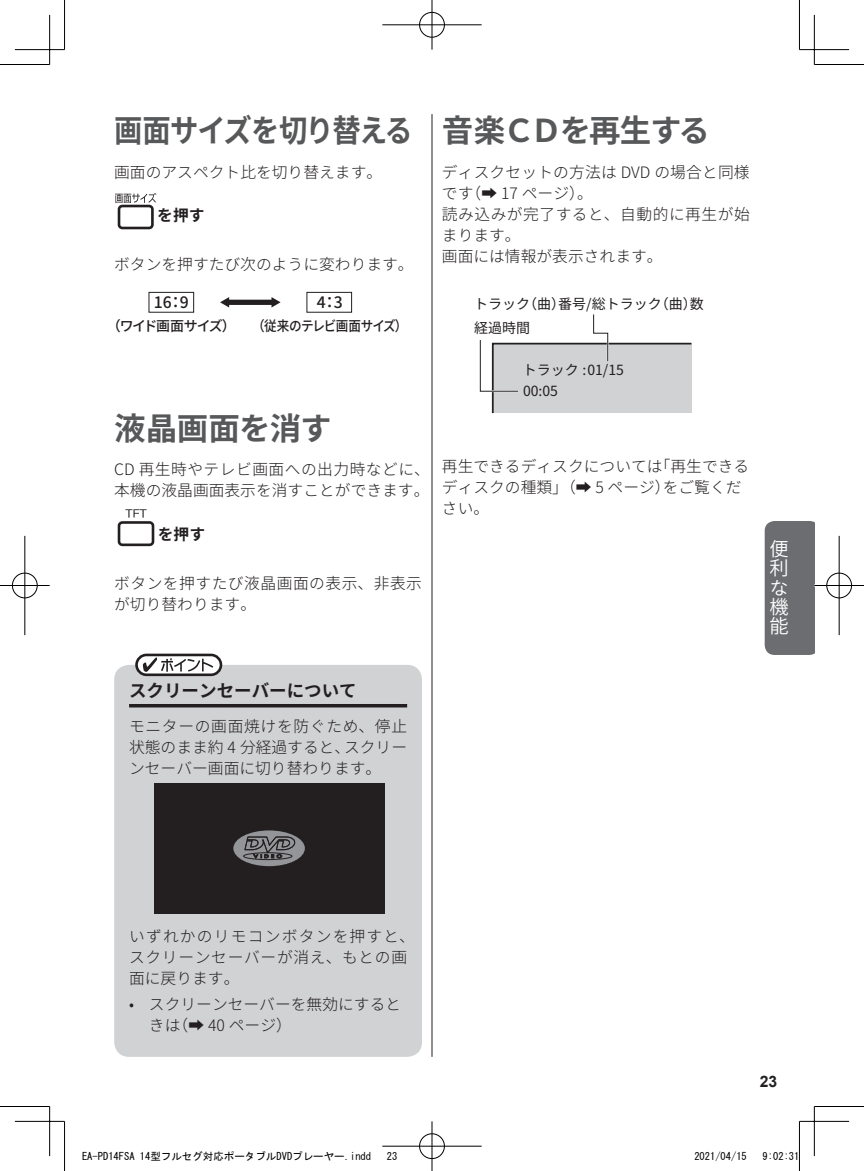
<style>
.page{position:relative;width:864px;height:1171px;background:#fff}
.page>*{position:absolute;margin:0;border:0;box-sizing:border-box;transform-origin:0 0}
.t1{font:700 31.5px "Noto Sans CJ Kjp";letter-spacing:-.04em;color:#57585a;scale:.9 1}
.t2{font:700 31.5px "Noto Sans CJ Kjp";letter-spacing:-.065em;color:#57585a}
.t3{font:700 31.5px "Noto Sans CJ Kjp";letter-spacing:-.02em;color:#57585a}
.t4{font:600 19.25px/19.2px "Noto Sans CJ Kjp";color:#fff;text-align:justify}
.t5{font:700 17.5px "Noto Sans CJ Kjp";color:#231f20}
.t6{font:300 15.75px/21px "Noto Sans CJ Kjp";color:#231f20}
.t7{font:300 15.75px/21px "Noto Sans CJ Kjp";letter-spacing:.045em;color:#231f20}
.t8{font:300 15.75px/21px "Noto Sans CJ Kjp";letter-spacing:.03em;color:#231f20}
.t9{font:500 15.75px "Noto Sans CJ Kjp";color:#231f20}
.t10{font:700 15.75px "Noto Sans CJ Kjp";color:#231f20}
.t11{font:700 15.75px "Arial";color:#231f20}
.t12{font:14px/24.2px "Noto Sans CJ Kjp";color:#231f20}
.t13{font:500 14px "Noto Sans CJ Kjp";letter-spacing:-.07em;color:#231f20;scale:.9 1}
.t14{font:500 14px "Noto Sans CJ Kjp";letter-spacing:-.09em;color:#231f20}
.t15{font:10.5px "MS Gothic";color:#000}
</style>
<div class="page">
<hr style="left:431px;top:114px;width:1px;height:943px;background:#231f20">
<div style="left:764px;top:521px;width:50px;height:134px;background:#6c6d70"></div>
<div style="left:118px;top:521px;width:36px;height:25px;background:#fff;border:3px solid #231f20;border-radius:3px"></div>
<svg style="left:125px;top:509px;width:21px;height:9px"></svg>
<div style="left:118px;top:205px;width:36px;height:24px;background:#fff;border:3px solid #231f20;border-radius:3px"></div>
<svg style="left:115px;top:193px;width:41px;height:10px"></svg>
<div style="left:227px;top:300px;width:46px;height:5px;background:#231f20"></div>
<svg style="left:271px;top:297px;width:9px;height:10px"></svg>
<svg style="left:220px;top:297px;width:9px;height:10px"></svg>
<div style="left:148px;top:292px;width:46px;height:21px;border:1px solid #231f20"></div>
<div style="left:306px;top:292px;width:46px;height:21px;border:1px solid #231f20"></div>
<div style="left:114px;top:665px;width:308px;height:392px;background:#d1d2d4;border-radius:15px"></div>
<hr style="left:129px;top:704px;width:278px;height:3px;background:#231f20">
<div style="left:154px;top:783px;width:230px;height:131px;background:#231f20"></div>
<div style="left:233px;top:830px;width:72px;height:36px;background:#939598;border-radius:50%"></div>
<svg style="left:243px;top:836px;width:52px;height:24px"></svg>
<svg style="left:136px;top:655px;width:85px;height:20px"></svg>
<div style="left:135px;top:653px;width:87px;height:23px;border:3px solid #231f20;border-radius:10px"></div>
<svg style="left:143px;top:657px;width:70px;height:15px"></svg>
<svg style="left:479px;top:314px;width:213px;height:100px"></svg>
<hr style="left:0;top:64px;width:50px;height:1px;background:#000">
<hr style="left:814px;top:64px;width:49px;height:1px;background:#000">
<hr style="left:0;top:1106px;width:50px;height:1px;background:#000">
<hr style="left:814px;top:1106px;width:49px;height:1px;background:#000">
<hr style="left:64px;top:0;width:1px;height:50px;background:#000">
<hr style="left:64px;top:1121px;width:1px;height:50px;background:#000">
<hr style="left:798px;top:0;width:1px;height:50px;background:#000">
<hr style="left:798px;top:1121px;width:1px;height:50px;background:#000">
<hr style="left:15px;top:49px;width:49px;height:1px;background:#000">
<hr style="left:799px;top:49px;width:49px;height:1px;background:#000">
<hr style="left:15px;top:1121px;width:49px;height:1px;background:#000">
<hr style="left:799px;top:1121px;width:49px;height:1px;background:#000">
<hr style="left:49px;top:15px;width:1px;height:49px;background:#000">
<hr style="left:49px;top:1106px;width:1px;height:50px;background:#000">
<hr style="left:813px;top:15px;width:1px;height:49px;background:#000">
<hr style="left:813px;top:1106px;width:1px;height:50px;background:#000">
<div style="left:418px;top:11px;width:27px;height:27px;border:2px solid #fff;border-radius:50%"></div>
<hr style="left:382px;top:24px;width:99px;height:2px;background:#fff">
<hr style="left:430px;top:0;width:3px;height:50px;background:#fff">
<div style="left:419px;top:12px;width:25px;height:25px;border:1px solid #000;border-radius:50%"></div>
<hr style="left:382px;top:25px;width:99px;height:1px;background:#000">
<hr style="left:431px;top:0;width:1px;height:50px;background:#000">
<div style="left:418px;top:1132px;width:27px;height:28px;border:2px solid #fff;border-radius:50%"></div>
<hr style="left:382px;top:1145px;width:99px;height:2px;background:#fff">
<hr style="left:430px;top:1121px;width:3px;height:50px;background:#fff">
<div style="left:419px;top:1133px;width:25px;height:26px;border:1px solid #000;border-radius:50%"></div>
<hr style="left:382px;top:1146px;width:99px;height:1px;background:#000">
<hr style="left:431px;top:1121px;width:1px;height:50px;background:#000">
<div style="left:11px;top:572px;width:27px;height:27px;border:2px solid #fff;border-radius:50%"></div>
<hr style="left:0;top:584px;width:50px;height:3px;background:#fff">
<hr style="left:24px;top:536px;width:2px;height:99px;background:#fff">
<div style="left:12px;top:573px;width:25px;height:25px;border:1px solid #000;border-radius:50%"></div>
<hr style="left:0;top:585px;width:50px;height:1px;background:#000">
<hr style="left:25px;top:536px;width:1px;height:99px;background:#000">
<div style="left:825px;top:572px;width:27px;height:27px;border:2px solid #fff;border-radius:50%"></div>
<hr style="left:814px;top:584px;width:49px;height:3px;background:#fff">
<hr style="left:837px;top:536px;width:3px;height:99px;background:#fff">
<div style="left:826px;top:573px;width:25px;height:25px;border:1px solid #000;border-radius:50%"></div>
<hr style="left:814px;top:585px;width:49px;height:1px;background:#000">
<hr style="left:838px;top:536px;width:1px;height:99px;background:#000">
<h1 class="t1" style="left:114px;top:113px;width:333px">画面サイズを切り替える</h1>
<p class="t6" style="left:114px;top:162px;width:269px">画面のアスペクト比を切り替えます。</p>
<p class="t10" style="left:157px;top:207px;width:49px">を押す</p>
<p class="t6" style="left:114px;top:254px;width:301px">ボタンを押すたび次のように変わります。</p>
<p class="t9" style="left:317px;top:293px;width:27px">4：3</p>
<p class="t13" style="left:252px;top:318px;width:174px">（従来のテレビ画面サイズ）</p>
<p class="t9" style="left:154px;top:293px;width:36px">16：9</p>
<p class="t14" style="left:107px;top:318px;width:130px">（ワイド画面サイズ）</p>
<h1 class="t3" style="left:114px;top:410px;width:219px">液晶画面を消す</h1>
<p class="t6" style="left:114px;top:459px;width:317px">CD 再生時やテレビ画面への出力時などに、本機の液晶画面表示を消すことができます。</p>
<p class="t10" style="left:158px;top:525px;width:49px">を押す</p>
<p class="t8" style="left:114px;top:572px;width:309px">ボタンを押すたび液晶画面の表示、非表示が切り替わります。</p>
<p class="t5" style="left:129px;top:680px;width:229px">スクリーンセーバーについて</p>
<p class="t6" style="left:129px;top:715px;width:279px;text-align:justify">モニターの画面焼けを防ぐため、停止状態のまま約 4 分経過すると、スクリーンセーバー画面に切り替わります。</p>
<h1 class="t2" style="left:441px;top:113px;width:269px">音楽ＣＤを再生する</h1>
<p class="t6" style="left:441px;top:162px;width:309px">ディスクセットの方法は DVD の場合と同様です（➡ 17 ページ）。<br>読み込みが完了すると、自動的に再生が始まります。<br>画面には情報が表示されます。</p>
<p class="t12" style="left:474px;top:292px;width:231px">トラック（曲）番号/総トラック（曲）数経過時間</p>
<p class="t12" style="left:522px;top:360px;width:103px;line-height:20.7px">トラック :01/15<br>00:05</p>
<p class="t6" style="left:441px;top:456px;width:309px">再生できるディスクについては「再生できるディスクの種類」（➡ 5 ページ）をご覧ください。</p>
<p class="t4" style="left:769px;top:540px;width:20px">便利な機能</p>
<p class="t7" style="left:129px;top:925px;width:287px">いずれかのリモコンボタンを押すと、スクリーンセーバーが消え、もとの画面に戻ります。</p>
<p class="t6" style="left:149px;top:993px;width:253px;text-indent:-20px">• スクリーンセーバーを無効にするときは（➡ 40 ページ）</p>
<p class="t11" style="left:759px;top:1070px;width:19px">23</p>
<p class="t15" style="left:82px;top:1151px;width:290px">EA-PD14FSA 14型フルセグ対応ポータブルDVDプレーヤー.indd</p>
<p class="t15" style="left:386px;top:1151px;width:12px">23</p>
<p class="t15" style="left:694px;top:1151px;width:54px">2021/04/15</p>
<p class="t15" style="left:762px;top:1151px;width:38px">9:02:31</p>
</div>
